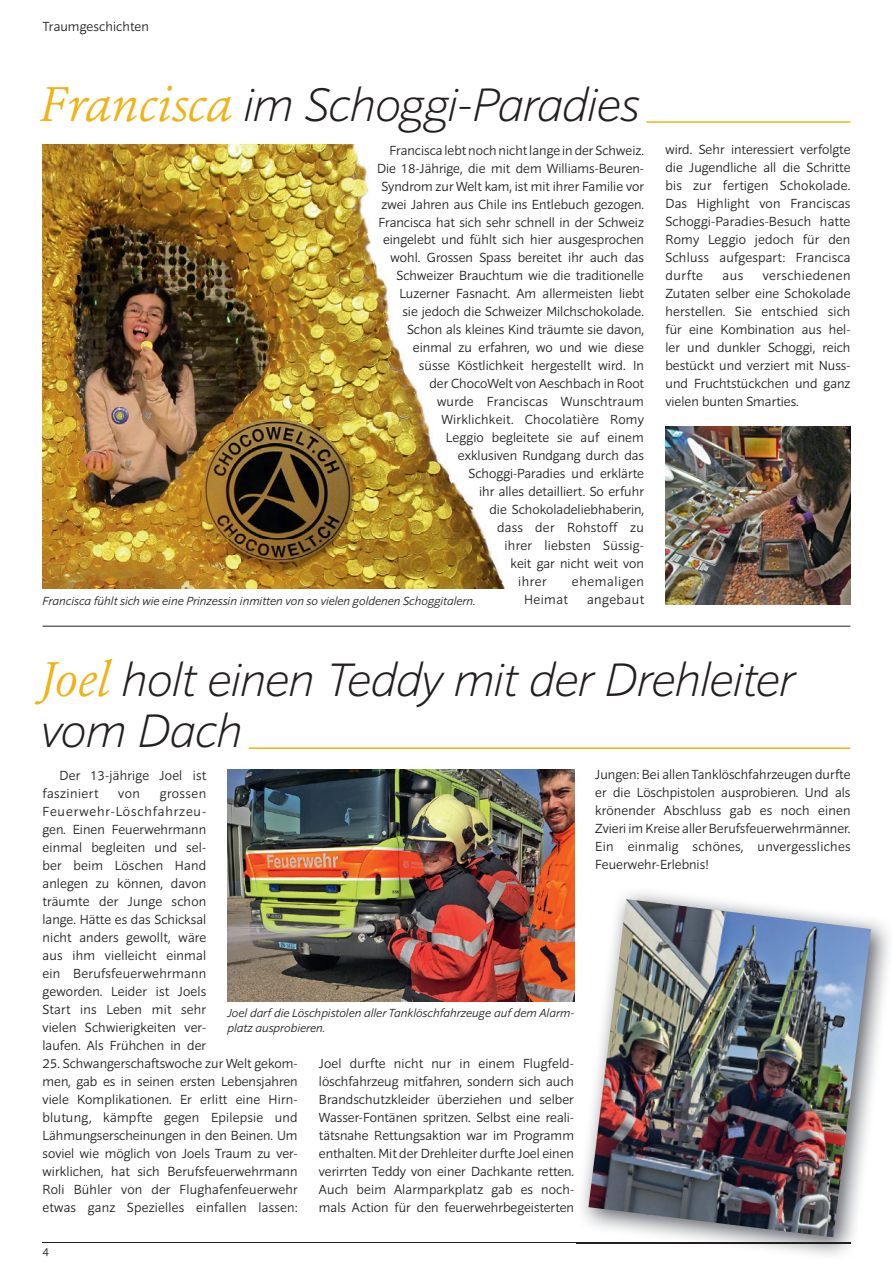
<style>
.page{position:relative;width:893px;height:1263px;background:#fff}
.page>*{position:absolute;margin:0;border:0;box-sizing:border-box;transform-origin:0 0}
.t1{font:italic 200 48px/51px "Sonus";letter-spacing:-.015em;color:#231f20}
.t2{font:300 13.5px/18px "Sonus";color:#231f20;text-align:justify}
.t3{font:300 13.5px "Sonus";letter-spacing:.02em;color:#231f20}
.t4{font:300 13.5px "Sonus";letter-spacing:.045em;color:#231f20}
.t5{font:300 13.5px "Sonus";letter-spacing:.03em;color:#231f20}
.t6{font:italic 300 12px/15px "Sonus";color:#231f20}
.t7{font:300 12px "Sonus";color:#231f20}
.s1{font-family:"Erato";font-weight:300;color:#f0b316}
</style>
<div class="page">
<hr style="left:43px;top:1242px;width:807px;height:1px;background:#231f20">
<hr style="left:646px;top:121px;width:204px;height:2px;background:#f0b316">
<hr style="left:43px;top:626px;width:807px;height:1px;background:#231f20">
<hr style="left:249px;top:747px;width:601px;height:2px;background:#f0b316">
<img style="left:227px;top:770px;width:347px;height:231px">
<img style="left:576px;top:893px;width:313px;height:362px">
<img style="left:576px;top:1242px;width:274px;height:1px">
<img style="left:588px;top:899px;width:283px;height:338px">
<img style="left:43px;top:145px;width:462px;height:444px">
<img style="left:665px;top:426px;width:185px;height:179px">
<p class="t2" style="left:43px;top:17px;width:108px">Traumgeschichten</p>
<h1 class="t1" style="left:39px;top:79px;width:602px"><span class="s1">Francisca</span> im Schoggi-Paradies</h1>
<p class="t2" style="left:389px;top:141px;width:256px">Francisca lebt noch nicht lange in der Schweiz.</p>
<p class="t2" style="left:377px;top:159px;width:269px">Die 18-Jährige, die mit dem Williams-Beuren-</p>
<p class="t2" style="left:381px;top:177px;width:264px">Syndrom zur Welt kam, ist mit ihrer Familie vor</p>
<p class="t2" style="left:381px;top:195px;width:264px">zwei Jahren aus Chile ins Entlebuch gezogen.</p>
<p class="t2" style="left:378px;top:213px;width:267px">Francisca hat sich sehr schnell in der Schweiz</p>
<p class="t2" style="left:383px;top:231px;width:262px">eingelebt und fühlt sich hier ausgesprochen</p>
<p class="t2" style="left:390px;top:249px;width:255px">wohl. Grossen Spass bereitet ihr auch das</p>
<p class="t2" style="left:396px;top:267px;width:249px">Schweizer Brauchtum wie die traditionelle</p>
<p class="t2" style="left:399px;top:285px;width:246px">Luzerner Fasnacht. Am allermeisten liebt</p>
<p class="t2" style="left:402px;top:303px;width:243px">sie jedoch die Schweizer Milchschokolade.</p>
<p class="t2" style="left:407px;top:321px;width:238px">Schon als kleines Kind träumte sie davon,</p>
<p class="t2" style="left:413px;top:339px;width:233px">einmal zu erfahren, wo und wie diese</p>
<p class="t2" style="left:419px;top:357px;width:226px">süsse Köstlichkeit hergestellt wird. In</p>
<p class="t2" style="left:429px;top:374px;width:216px">der ChocoWelt von Aeschbach in Root</p>
<p class="t3" style="left:437px;top:393px;width:208px">wurde Franciscas Wunschtraum</p>
<p class="t2" style="left:441px;top:410px;width:204px">Wirklichkeit. Chocolatière Romy</p>
<p class="t2" style="left:446px;top:428px;width:199px">Leggio begleitete sie auf einem</p>
<p class="t2" style="left:458px;top:446px;width:187px">exklusiven Rundgang durch das</p>
<p class="t2" style="left:468px;top:464px;width:177px">Schoggi-Paradies und erklärte</p>
<p class="t2" style="left:479px;top:482px;width:166px">ihr alles detailliert. So erfuhr</p>
<p class="t2" style="left:489px;top:500px;width:156px">die Schokoladeliebhaberin,</p>
<p class="t3" style="left:497px;top:519px;width:148px">dass der Rohstoff zu</p>
<p class="t3" style="left:504px;top:537px;width:141px">ihrer liebsten Süssig-</p>
<p class="t2" style="left:510px;top:554px;width:135px">keit gar nicht weit von</p>
<p class="t2" style="left:518px;top:572px;width:30px">ihrer</p>
<p class="t4" style="left:572px;top:573px;width:74px">ehemaligen</p>
<p class="t2" style="left:524px;top:590px;width:45px">Heimat</p>
<p class="t5" style="left:587px;top:591px;width:58px">angebaut</p>
<p class="t6" style="left:43px;top:593px;width:434px">Francisca fühlt sich wie eine Prinzessin inmitten von so vielen goldenen Schoggitalern.</p>
<p class="t2" style="left:665px;top:140px;width:187px">wird. Sehr interessiert verfolgte die Jugendliche all die Schritte bis zur fertigen Schokolade.<br>Das Highlight von Franciscas Schoggi-Paradies-Besuch hatte Romy Leggio jedoch für den Schluss aufgespart: Francisca durfte</p>
<p class="t2" style="left:665px;top:266px;width:187px;text-indent:97px">verschiedenen Zutaten selber eine Schokolade herstellen. Sie entschied sich für eine Kombination aus hel&shy;ler und dunkler Schoggi, reich bestückt und verziert mit Nuss&shy;und Fruchtstückchen und ganz vielen bunten Smarties.</p>
<p class="t2" style="left:722px;top:266px;width:22px">aus</p>
<h1 class="t1" style="left:39px;top:654px;width:757px"><span class="s1">Joel</span> holt einen Teddy mit der Drehleiter vom Dach</h1>
<p class="t2" style="left:43px;top:766px;width:165px;text-indent:17px">Der 13-jährige Joel ist fasziniert</p>
<p class="t2" style="left:595px;top:765px;width:257px">Jungen: Bei allen Tanklöschfahrzeugen durfte er die Löschpistolen ausprobieren. Und als krönender Abschluss gab es noch einen Zvieri im Kreise aller Berufsfeuerwehrmänner.<br>Ein einmalig schönes, unvergessliches Feuerwehr-Erlebnis!</p>
<p class="t2" style="left:43px;top:784px;width:165px;text-indent:117px">grossen Feuerwehr-Löschfahrzeu&shy;gen. Einen Feuerwehrmann einmal begleiten und sel&shy;ber beim Löschen Hand anlegen zu können, davon träumte der Junge schon lange. Hätte es das Schicksal nicht anders gewollt, wäre aus ihm vielleicht einmal ein Berufsfeuerwehrmann geworden. Leider ist Joels Start ins Leben mit sehr vielen Schwierigkeiten ver&shy;laufen. Als Frühchen in der</p>
<p class="t2" style="left:43px;top:1054px;width:257px">25. Schwangerschaftswoche zur Welt gekom&shy;men, gab es in seinen ersten Lebensjahren viele Komplikationen. Er erlitt eine Hirn&shy;blutung, kämpfte gegen Epilepsie und Lähmungserscheinungen in den Beinen. Um soviel wie möglich von Joels Traum zu ver&shy;wirklichen, hat sich Berufsfeuerwehrmann Roli Bühler von der Flughafenfeuerwehr etwas ganz Spezielles einfallen lassen:</p>
<p class="t2" style="left:319px;top:1054px;width:257px">Joel durfte nicht nur in einem Flugfeld&shy;löschfahrzeug mitfahren, sondern sich auch Brandschutzkleider überziehen und selber Wasser-Fontänen spritzen. Selbst eine reali&shy;tätsnahe Rettungsaktion war im Programm enthalten. Mit der Drehleiter durfte Joel einen verirrten Teddy von einer Dachkante retten.<br>Auch beim Alarmparkplatz gab es noch&shy;mals Action für den feuerwehrbegeisterten</p>
<p class="t2" style="left:118px;top:784px;width:23px">von</p>
<p class="t6" style="left:227px;top:1005px;width:348px">Joel darf die Löschpistolen aller Tanklöschfahrzeuge auf dem Alarm&shy;platz ausprobieren.</p>
<p class="t7" style="left:43px;top:1244px;width:8px">4</p>
</div>
